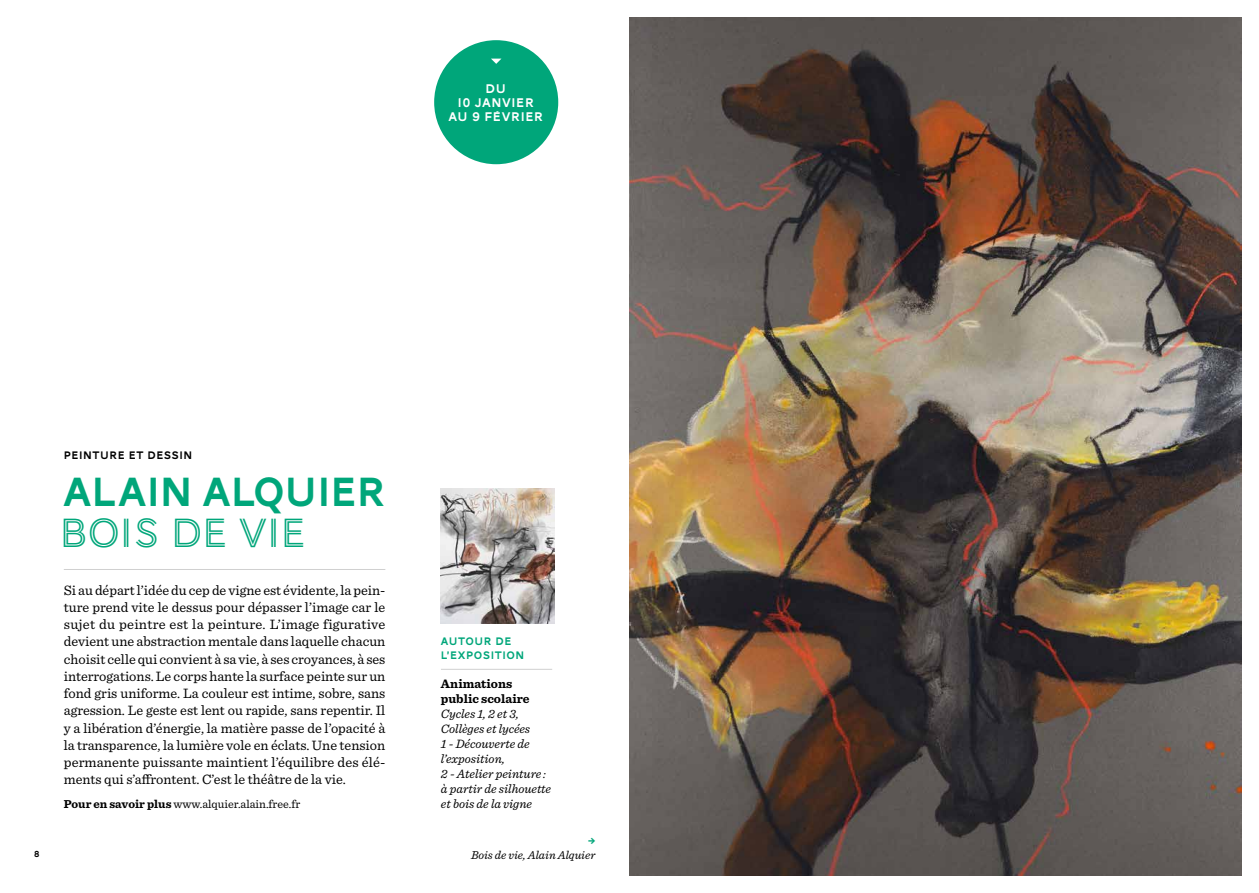
<style>
.page{position:relative;width:1259px;height:893px;background:#fff}
.page>*{position:absolute;margin:0;border:0;box-sizing:border-box;transform-origin:0 0}
.t1{font:42px "AW Conqueror Carved One";color:#00a67a}
.t2{font:42px "AW Conqueror Inline";color:#00a67a}
.t3{font:14.25px/17.2px "Sentinel";color:#000;text-align:justify}
.t4{font:12.9px/14.1px "AW Conqueror Carved One";letter-spacing:.05em;color:#fff;text-align:center}
.t5{font:italic 12.75px/15px "Sentinel";color:#000}
.t6{font:700 12.75px/15px "Sentinel";color:#000}
.t7{font:12px "Sentinel";color:#000}
.t8{font:italic 12px "Sentinel";color:#000}
.t9{font:700 12px "Source Code Pro";color:#00a67a}
.t10{font:11.25px/13.5px "AW Conqueror Carved One";letter-spacing:.05em;color:#00a67a}
.t11{font:11.25px "AW Conqueror Carved One";letter-spacing:.05em;color:#000}
.t12{font:9px "AW Conqueror Carved One";color:#000}
.s1{font-weight:700}
</style>
<div class="page">
<hr style="left:64px;top:569px;width:321px;height:1px;background:#d0d0d0">
<hr style="left:441px;top:669px;width:111px;height:1px;background:#d0d0d0">
<img style="left:629px;top:17px;width:613px;height:859px">
<div style="left:434px;top:40px;width:124px;height:124px;background:#00a67a;border-radius:50%"></div>
<svg style="left:491px;top:59px;width:10px;height:5px"></svg>
<img style="left:441px;top:489px;width:113px;height:134px">
<p class="t4" style="left:448px;top:83px;width:96px">DU<br>10 JANVIER<br>AU 9 FÉVRIER</p>
<p class="t12" style="left:34px;top:849px;width:7px">8</p>
<p class="t11" style="left:64px;top:450px;width:130px">PEINTURE ET DESSIN</p>
<h1 class="t1" style="left:63px;top:473px;width:324px">ALAIN ALQUIER</h1>
<h1 class="t2" style="left:60px;top:513px;width:248px">BOIS DE VIE</h1>
<p class="t3" style="left:64px;top:580px;width:323px">Si au départ l’idée du cep de vigne est évidente, la pein&shy;ture prend vite le dessus pour dépasser l’image car le sujet du peintre est la peinture. L’image figurative devient une abstraction mentale dans laquelle chacun choisit celle qui convient à sa vie, à ses croyances, à ses interrogations. Le corps hante la surface peinte sur un fond gris uniforme. La couleur est intime, sobre, sans agression. Le geste est lent ou rapide, sans repentir. Il y a libération d’énergie, la matière passe de l’opacité à la transparence, la lumière vole en éclats. Une tension permanente puissante maintient l’équilibre des élé&shy;ments qui s’affrontent. C’est le théâtre de la vie.</p>
<p class="t7" style="left:64px;top:795px;width:238px"><span class="s1">Pour en savoir plus</span> www.alquier.alain.free.fr</p>
<p class="t10" style="left:441px;top:635px;width:85px">AUTOUR DE<br>L’EXPOSITION</p>
<p class="t6" style="left:441px;top:676px;width:90px">Animations public scolaire</p>
<p class="t5" style="left:441px;top:705px;width:112px">Cycles 1, 2 et 3,<br>Collèges et lycées<br>1 - Découverte de l’exposition,<br>2 - Atelier peinture : à partir de silhouette et bois de la vigne</p>
<p class="t9" style="left:588px;top:832px;width:9px">→</p>
<p class="t8" style="left:471px;top:846px;width:126px">Bois de vie, Alain Alquier</p>
</div>
